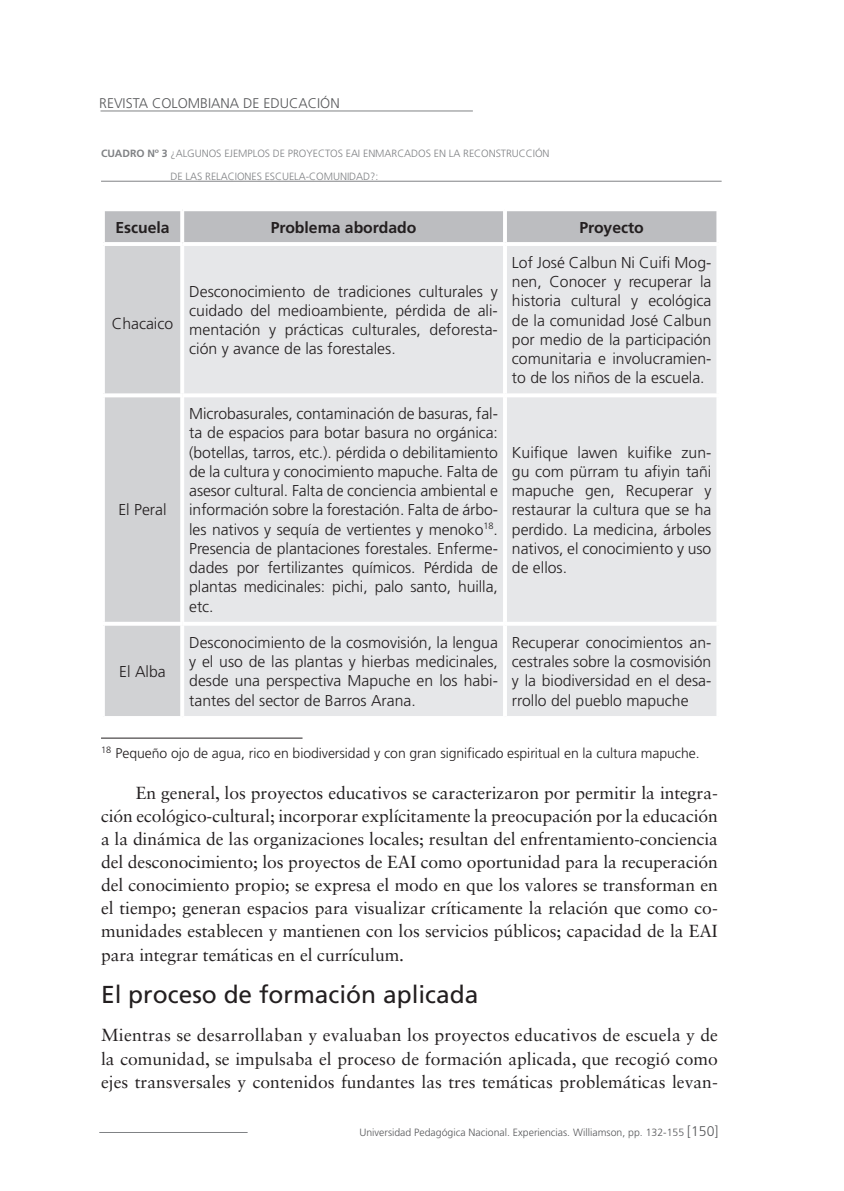
<style>
.page{position:relative;width:844px;height:1191px;background:#fff}
.page>*{position:absolute;margin:0;border:0;box-sizing:border-box;transform-origin:0 0}
.NUEVOTITULARINT1{font:24.5px "Frutiger LT Std";color:#231f20}
.Cuerpo1{font:17.5px/23.1px "Sabon LT Std";letter-spacing:-.005em;color:#231f20;text-align:justify}
.Cuerpo1-2{font:300 15.75px/19.2px "Frutiger LT Std";color:#231f20;text-align:justify}
.t1{font:700 15.75px "Frutiger LT Std";color:#231f20}
.Cuerpo1-3{font:300 14px "Frutiger LT Std";letter-spacing:-.005em;color:#231f20}
.t2{font:300 14px "Frutiger LT Std";color:#57585a}
.Cuerpo1-4{font:300 10.5px "Frutiger LT Std";letter-spacing:-.005em;color:#808285}
.t3{font:300 10.5px "Frutiger LT Std";color:#57585a}
.Cuerpo1-5{font:700 10.5px "Frutiger LT Std";color:#808285}
.s1{font-weight:300}
.s2{font-size:14px}
</style>
<div class="page">
<hr style="left:100px;top:111px;width:372px;height:1px;background:#808285">
<hr style="left:99px;top:1132px;width:148px;height:1px;background:#808285">
<hr style="left:101px;top:181px;width:620px;height:1px;background:#808285">
<hr style="left:101px;top:738px;width:201px;height:1px;background:#231f20">
<svg style="left:105px;top:211px;width:611px;height:505px;background:#c9cacd"></svg>
<div style="left:184px;top:246px;width:532px;height:470px;background:#e6e7e9"></div>
<svg style="left:180px;top:211px;width:4px;height:31px"></svg>
<hr style="left:503px;top:211px;width:3px;height:31px;background:#fff">
<hr style="left:101px;top:242px;width:81px;height:4px;background:#fff">
<hr style="left:182px;top:242px;width:323px;height:4px;background:#fff">
<hr style="left:180px;top:246px;width:4px;height:147px;background:#fff">
<hr style="left:505px;top:242px;width:215px;height:4px;background:#fff">
<hr style="left:503px;top:246px;width:3px;height:147px;background:#fff">
<svg style="left:101px;top:393px;width:81px;height:4px"></svg>
<hr style="left:182px;top:393px;width:323px;height:4px;background:#fff">
<hr style="left:180px;top:397px;width:4px;height:225px;background:#fff">
<hr style="left:505px;top:393px;width:215px;height:4px;background:#fff">
<hr style="left:503px;top:397px;width:3px;height:225px;background:#fff">
<hr style="left:101px;top:622px;width:81px;height:3px;background:#fff">
<hr style="left:182px;top:622px;width:323px;height:3px;background:#fff">
<hr style="left:180px;top:625px;width:4px;height:91px;background:#fff">
<hr style="left:505px;top:622px;width:215px;height:3px;background:#fff">
<hr style="left:503px;top:625px;width:3px;height:91px;background:#fff">
<hr style="left:506px;top:211px;width:1px;height:31px;background:#fff">
<hr style="left:506px;top:246px;width:1px;height:147px;background:#fff">
<hr style="left:506px;top:397px;width:1px;height:225px;background:#fff">
<hr style="left:104px;top:625px;width:78px;height:1px;background:#fff">
<hr style="left:183px;top:625px;width:322px;height:1px;background:#fff">
<hr style="left:506px;top:625px;width:212px;height:1px;background:#fff">
<hr style="left:506px;top:625px;width:1px;height:91px;background:#fff">
<p class="t2" style="left:99px;top:95px;width:123px">Revista Colomb iana</p>
<p class="t2" style="left:243px;top:95px;width:47px">de Educac</p>
<p class="t2" style="left:317px;top:95px;width:13px">ión</p>
<p class="Cuerpo1-5" style="left:101px;top:147px;width:89px">CUADRO Nº 3 <span class="s1">¿Algun</span></p>
<p class="Cuerpo1-4" style="left:209px;top:147px;width:22px">os ejempl</p>
<p class="Cuerpo1-4" style="left:257px;top:147px;width:114px">os de Proyectos EAI enmarca</p>
<p class="Cuerpo1-4" style="left:411px;top:147px;width:102px">dosen la reconstrucc</p>
<p class="Cuerpo1-4" style="left:532px;top:147px;width:10px">ión</p>
<p class="Cuerpo1-4" style="left:170px;top:170px;width:22px">de las</p>
<p class="Cuerpo1-4" style="left:205px;top:170px;width:7px">relac</p>
<p class="Cuerpo1-4" style="left:235px;top:170px;width:17px">iones</p>
<p class="Cuerpo1-4" style="left:265px;top:170px;width:7px">escuela</p>
<p class="Cuerpo1-4" style="left:306px;top:170px;width:27px">-comun</p>
<p class="Cuerpo1-4" style="left:347px;top:170px;width:33px">idad?:</p>
<p class="t1" style="left:115px;top:218px;width:56px">Escuela</p>
<p class="t1" style="left:271px;top:218px;width:147px">Problema abordado</p>
<p class="t1" style="left:579px;top:218px;width:66px">Proyecto</p>
<p class="Cuerpo1-2" style="left:112px;top:314px;width:63px">Chacaico</p>
<p class="Cuerpo1-2" style="left:118px;top:500px;width:50px">El Peral</p>
<p class="Cuerpo1-2" style="left:189px;top:282px;width:310px">Desconocimiento de tradiciones culturales y cuidado del medioambiente, pérdida de ali&shy;mentación y prácticas culturales, deforesta&shy;ción y avance de las forestales.</p>
<p class="Cuerpo1-2" style="left:189px;top:404px;width:310px">Microbasurales, contaminación de basuras, fal&shy;ta de espacios para botar basura no orgánica: (botellas, tarros, etc.). pérdida o debilitamiento de la cultura y conocimiento mapuche. Falta de asesor cultural. Falta de conciencia ambiental e información sobre la forestación. Falta de árbo&shy;les nativos y sequía de vertientes y menoko<sup>18</sup>.<br>Presencia de plantaciones forestales. Enferme&shy;dades por fertilizantes químicos. Pérdida de plantas medicinales: pichi, palo santo, huilla, etc.</p>
<p class="Cuerpo1-2" style="left:512px;top:253px;width:201px">Lof José Calbun Ni Cuifi Mog&shy;nen, Conocer y recuperar la historia cultural y ecológica de la comunidad José Calbun por medio de la participación comunitaria e involucramien&shy;to de los niños de la escuela.</p>
<p class="Cuerpo1-2" style="left:512px;top:443px;width:201px">Kuifique lawen kuifike zun&shy;gu com pürram tu afiyin tañi mapuche gen, Recuperar y restaurar la cultura que se ha perdido. La medicina, árboles nativos, el conocimiento y uso de ellos.</p>
<p class="Cuerpo1-2" style="left:189px;top:633px;width:310px">Desconocimiento de la cosmovisión, la lengua y el uso de las plantas y hierbas medicinales, desde una perspectiva Mapuche en los habi&shy;tantes del sector de Barros Arana.</p>
<p class="Cuerpo1-2" style="left:512px;top:633px;width:201px">Recuperar conocimientos an&shy;cestrales sobre la cosmovisión y la biodiversidad en el desa&shy;rrollo del pueblo mapuche</p>
<p class="Cuerpo1-3" style="left:101px;top:745px;width:600px"><sup>18</sup> Pequeño ojo de agua, rico en biodiversidad y con gran significado espiritual en la cultura mapuche.</p>
<p class="Cuerpo1" style="left:101px;top:781px;width:618px;text-indent:35px">En general, los proyectos educativos se caracterizaron por permitir la integra&shy;ción ecológico-cultural; incorporar explícitamente la preocupación por la educación a la dinámica de las organizaciones locales; resultan del enfrentamiento-conciencia del desconocimiento; los proyectos de EAI como oportunidad para la recuperación del conocimiento propio; se expresa el modo en que los valores se transforman en el tiempo; generan espacios para visualizar críticamente la relación que como co&shy;munidades establecen y mantienen con los servicios públicos; capacidad de la EAI para integrar temáticas en el currículum.</p>
<p class="NUEVOTITULARINT1" style="left:101px;top:980px;width:379px">El proceso de formación aplicada</p>
<p class="Cuerpo1" style="left:101px;top:1023px;width:618px">Mientras se desarrollaban y evaluaban los proyectos educativos de escuela y de la comunidad, se impulsaba el proceso de formación aplicada, que recogió como ejes transversales y contenidos fundantes las tres temáticas problemáticas levan-</p>
<p class="Cuerpo1-2" style="left:119px;top:662px;width:48px">El Alba</p>
<p class="t3" style="left:359px;top:1126px;width:360px">Universidad Pedagógica Nacional. Experiencias. Williamson, pp. 132-155 <span class="s2">[</span><span class="s2">150</span><span class="s2">]</span></p>
</div>
